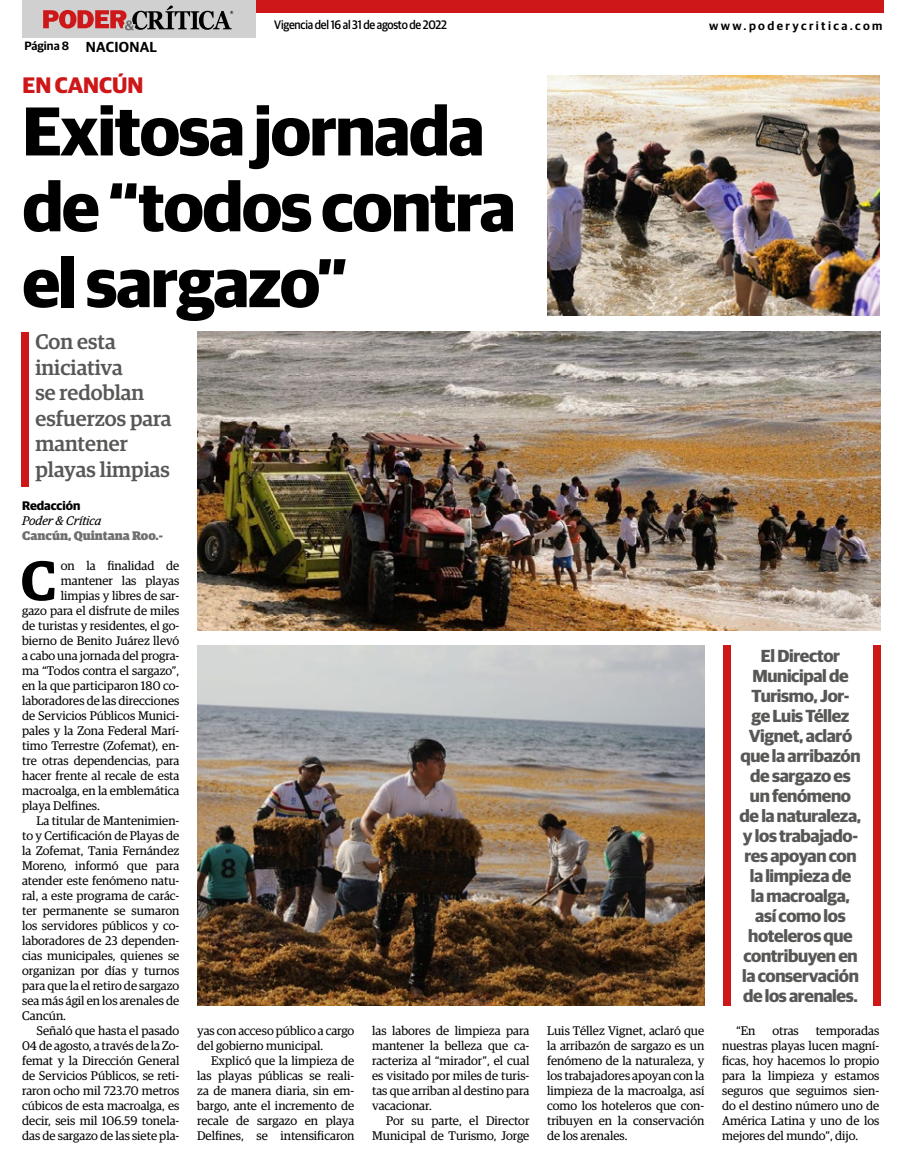
<style>
.page{position:relative;width:904px;height:1152px;background:#fff}
.page>*{position:absolute;margin:0;border:0;box-sizing:border-box;transform-origin:0 0}
.t1{font:700 69.12px/75.9px "Guardian Sans";letter-spacing:-.02em;color:#000}
.t2{font:600 55.75px "Guardian Egyp";color:#000}
.t3{font:700 22.5px "Guardian Sans";color:#cd1719}
.t4{font:500 21.25px/25.5px "Guardian Egyp";color:#575756}
.t5{font:700 17.5px/20px "Guardian Sans";letter-spacing:-.02em;color:#575756;text-align:center}
.t6{font:600 14.5px "Guardian Sans";letter-spacing:.02em;color:#000}
.t7{font:12.5px/15px "Guardian Egyp";color:#000;text-align:justify}
.t8{font:900 12.5px "Guardian Egyp";color:#706f6f}
.t9{font:italic 12.5px "Guardian Egyp";color:#000}
.t10{font:700 12.5px "Guardian Sans";color:#000}
.t11{font:500 12.38px "Guardian Sans";letter-spacing:-.02em;color:#000;scale:.91 1}
.t12{font:600 12px "Guardian Sans";letter-spacing:.2em;color:#000}
</style>
<div class="page">
<div style="left:22px;top:0;width:234px;height:38px;background:#d0d0d0"></div>
<div style="left:256px;top:0;width:628px;height:13px;background:#cd1719"></div>
<svg style="left:43px;top:6px;width:190px;height:24px"></svg>
<div style="left:22px;top:332px;width:7px;height:155px;background:#cd1719"></div>
<div style="left:723px;top:645px;width:8px;height:360px;background:#cd1719"></div>
<div style="left:873px;top:645px;width:7px;height:360px;background:#cd1719"></div>
<img style="left:547px;top:75px;width:332px;height:240px">
<img style="left:197px;top:645px;width:507px;height:360px">
<img style="left:197px;top:331px;width:683px;height:299px">
<p class="t12" style="left:25px;top:37px;width:46px">Página 8</p>
<p class="t6" style="left:86px;top:36px;width:73px">NACIONAL</p>
<p class="t11" style="left:274px;top:16px;width:191px">Vigencia del 16 al 31 de agosto de 2022</p>
<h3 class="t3" style="left:23px;top:68px;width:122px">EN CANCÚN</h3>
<h1 class="t1" style="left:22px;top:87px;width:494px">Exitosa jornada de “todos contra el sargazo”</h1>
<h3 class="t4" style="left:35px;top:327px;width:138px">Con esta iniciativa<br>se redoblan esfuerzos para mantener playas limpias</h3>
<p class="t10" style="left:22px;top:496px;width:60px">Redacción</p>
<p class="t9" style="left:22px;top:512px;width:81px">Poder &amp; Crítica</p>
<p class="t8" style="left:22px;top:526px;width:142px">Cancún, Quintana Roo.-</p>
<h2 class="t2" style="left:21px;top:539px;width:37px">C</h2>
<p class="t7" style="left:61px;top:557px;width:120px">on la finalidad de</p>
<p class="t7" style="left:61px;top:572px;width:120px">mantener las playas</p>
<p class="t7" style="left:61px;top:587px;width:120px">limpias y libres de sar-</p>
<p class="t7" style="left:22px;top:602px;width:159px">gazo para el disfrute de miles</p>
<p class="t7" style="left:22px;top:617px;width:159px">de turistas y residentes, el go-</p>
<p class="t7" style="left:22px;top:632px;width:159px">bierno de Benito Juárez llevó</p>
<p class="t7" style="left:22px;top:647px;width:159px">a cabo una jornada del progra-</p>
<p class="t7" style="left:22px;top:662px;width:159px">ma “Todos contra el sargazo”,</p>
<p class="t7" style="left:22px;top:677px;width:159px">en la que participaron 180 co-</p>
<p class="t7" style="left:22px;top:692px;width:159px">laboradores de las direcciones</p>
<p class="t7" style="left:22px;top:707px;width:159px">de Servicios Públicos Munici-</p>
<p class="t7" style="left:22px;top:722px;width:159px">pales y la Zona Federal Marí-</p>
<p class="t7" style="left:22px;top:737px;width:159px">timo Terrestre (Zofemat), en-</p>
<p class="t7" style="left:22px;top:752px;width:159px">tre otras dependencias, para</p>
<p class="t7" style="left:22px;top:767px;width:159px">hacer frente al recale de esta</p>
<p class="t7" style="left:22px;top:782px;width:159px">macroalga, en la emblemática</p>
<p class="t7" style="left:22px;top:797px;width:79px">playa Delfines.</p>
<p class="t7" style="left:36px;top:812px;width:145px">La titular de Mantenimien-</p>
<p class="t7" style="left:22px;top:827px;width:159px">to y Certificación de Playas de</p>
<p class="t7" style="left:22px;top:842px;width:159px">la Zofemat, Tania Fernández</p>
<p class="t7" style="left:22px;top:857px;width:159px">Moreno, informó que para</p>
<p class="t7" style="left:22px;top:872px;width:159px">atender este fenómeno natu-</p>
<p class="t7" style="left:22px;top:887px;width:159px">ral, a este programa de carác-</p>
<p class="t7" style="left:22px;top:902px;width:159px">ter permanente se sumaron</p>
<p class="t7" style="left:22px;top:917px;width:159px">los servidores públicos y co-</p>
<p class="t7" style="left:22px;top:932px;width:159px">laboradores de 23 dependen-</p>
<p class="t7" style="left:22px;top:947px;width:159px">cias municipales, quienes se</p>
<p class="t7" style="left:22px;top:962px;width:159px">organizan por días y turnos</p>
<p class="t7" style="left:22px;top:977px;width:159px">para que la el retiro de sargazo</p>
<p class="t7" style="left:22px;top:992px;width:159px">sea más ágil en los arenales de</p>
<p class="t7" style="left:22px;top:1007px;width:45px">Cancún.</p>
<p class="t7" style="left:36px;top:1022px;width:145px">Señaló que hasta el pasado</p>
<p class="t7" style="left:22px;top:1037px;width:159px">04 de agosto, a través de la Zo-</p>
<p class="t7" style="left:22px;top:1052px;width:159px">femat y la Dirección General</p>
<p class="t7" style="left:22px;top:1067px;width:159px">de Servicios Públicos, se reti-</p>
<p class="t7" style="left:22px;top:1082px;width:159px">raron ocho mil 723.70 metros</p>
<p class="t7" style="left:22px;top:1097px;width:159px">cúbicos de esta macroalga, es</p>
<p class="t7" style="left:22px;top:1112px;width:159px">decir, seis mil 106.59 tonela-</p>
<p class="t7" style="left:22px;top:1127px;width:159px">das de sargazo de las siete pla-</p>
<p class="t7" style="left:197px;top:1022px;width:159px">yas con acceso público a cargo del gobierno municipal.</p>
<p class="t7" style="left:197px;top:1052px;width:159px;text-indent:14px">Explicó que la limpieza de las playas públicas se reali&shy;za de manera diaria, sin em&shy;bargo, ante el incremento de recale de sargazo en playa Delfines, se intensificaron</p>
<p class="t7" style="left:372px;top:1022px;width:159px">las labores de limpieza para mantener la belleza que ca&shy;racteriza al “mirador”, el cual es visitado por miles de turis&shy;tas que arriban al destino para vacacionar.</p>
<p class="t7" style="left:372px;top:1112px;width:159px;text-align:right">Por su parte, el Director<br>Municipal de Turismo, Jorge</p>
<p class="t12" style="left:709px;top:17px;width:175px">www.poderycritica.com</p>
<p class="t5" style="left:739px;top:644px;width:123px">El Director<br>Municipal de<br>Turismo, Jor-<br>ge Luis Téllez<br>Vignet, aclaró que la arribazón de sargazo es un fenómeno de la naturaleza, y los trabajado&shy;res apoyan con la limpieza de<br>la macroalga, así como los hoteleros que contribuyen en la conservación de los arenales.</p>
<p class="t7" style="left:547px;top:1022px;width:159px">Luis Téllez Vignet, aclaró que la arribazón de sargazo es un fenómeno de la naturaleza, y los trabajadores apoyan con la limpieza de la macroalga, así como los hoteleros que con&shy;tribuyen en la conservación de los arenales.</p>
<p class="t7" style="left:736px;top:1022px;width:21px">“En</p>
<p class="t7" style="left:772px;top:1022px;width:28px">otras</p>
<p class="t7" style="left:722px;top:1022px;width:159px;text-indent:94px">temporadas nuestras playas lucen magní&shy;ficas, hoy hacemos lo propio para la limpieza y estamos seguros que seguimos sien&shy;do el destino número uno de América Latina y uno de los mejores del mundo”, dijo.</p>
</div>
